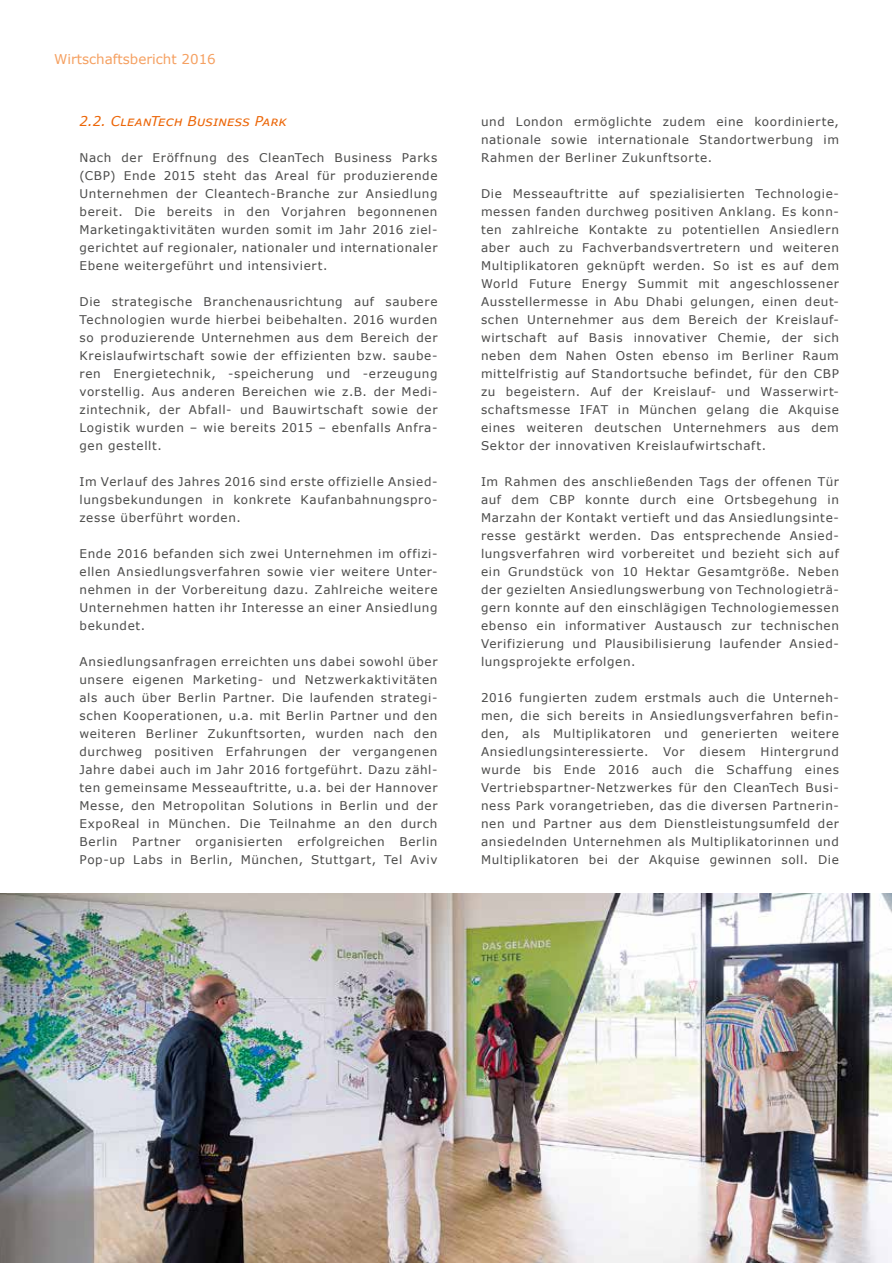
<style>
.page{position:relative;width:893px;height:1263px;background:#fff}
.page>*{position:absolute;margin:0;border:0;box-sizing:border-box;transform-origin:0 0}
.t1{font:italic 13.5px "Verdana";letter-spacing:.005em;color:#ec6608}
.t2{font:13.5px "Verdana";color:#f5a061}
.t3{font:12px/18px "Verdana";letter-spacing:.055em;color:#4a4a49;text-align:justify}
</style>
<div class="page">
<img style="left:0;top:894px;width:891px;height:369px">
<p class="t2" style="left:54px;top:50px;width:163px">Wirtschaftsbericht 2016</p>
<p class="t1" style="left:80px;top:112px;width:209px">2.2. CleanTech Business Park</p>
<p class="t3" style="left:80px;top:149px;width:359px">Nach der Eröffnung des CleanTech Business Parks (CBP) Ende 2015 steht das Areal für produzierende Unternehmen der Cleantech-Branche zur Ansiedlung bereit. Die bereits in den Vorjahren begonnenen Marketingaktivitäten wurden somit im Jahr 2016 ziel&shy;gerichtet auf regionaler, nationaler und internationaler Ebene weitergeführt und intensiviert.</p>
<p class="t3" style="left:80px;top:293px;width:359px">Die strategische Branchenausrichtung auf saubere Technologien wurde hierbei beibehalten. 2016 wurden so produzierende Unternehmen aus dem Bereich der Kreislaufwirtschaft sowie der effizienten bzw. saube&shy;ren Energietechnik, -speicherung und -erzeugung vorstellig. Aus anderen Bereichen wie z.B. der Medi&shy;zintechnik, der Abfall- und Bauwirtschaft sowie der Logistik wurden – wie bereits 2015 – ebenfalls Anfra&shy;gen gestellt.</p>
<p class="t3" style="left:80px;top:473px;width:359px">Im Verlauf des Jahres 2016 sind erste offizielle Ansied&shy;lungsbekundungen in konkrete Kaufanbahnungspro&shy;zesse überführt worden.</p>
<p class="t3" style="left:80px;top:545px;width:359px">Ende 2016 befanden sich zwei Unternehmen im offizi&shy;ellen Ansiedlungsverfahren sowie vier weitere Unter&shy;nehmen in der Vorbereitung dazu. Zahlreiche weitere Unternehmen hatten ihr Interesse an einer Ansiedlung bekundet.</p>
<p class="t3" style="left:80px;top:653px;width:359px">Ansiedlungsanfragen erreichten uns dabei sowohl über unsere eigenen Marketing- und Netzwerkaktivitäten als auch über Berlin Partner. Die laufenden strategi&shy;schen Kooperationen, u.a. mit Berlin Partner und den weiteren Berliner Zukunftsorten, wurden nach den durchweg positiven Erfahrungen der vergangenen Jahre dabei auch im Jahr 2016 fortgeführt. Dazu zähl&shy;ten gemeinsame Messeauftritte, u.a. bei der Hannover Messe, den Metropolitan Solutions in Berlin und der ExpoReal in München. Die Teilnahme an den durch Berlin Partner organisierten erfolgreichen Berlin Pop-up Labs in Berlin, München, Stuttgart, Tel Aviv</p>
<p class="t3" style="left:481px;top:113px;width:359px">und London ermöglichte zudem eine koordinierte, nationale sowie internationale Standortwerbung im Rahmen der Berliner Zukunftsorte.</p>
<p class="t3" style="left:481px;top:185px;width:359px">Die Messeauftritte auf spezialisierten Technologie&shy;messen fanden durchweg positiven Anklang. Es konn&shy;ten zahlreiche Kontakte zu potentiellen Ansiedlern aber auch zu Fachverbandsvertretern und weiteren Multiplikatoren geknüpft werden. So ist es auf dem World Future Energy Summit mit angeschlossener Ausstellermesse in Abu Dhabi gelungen, einen deut&shy;schen Unternehmer aus dem Bereich der Kreislauf&shy;wirtschaft auf Basis innovativer Chemie, der sich neben dem Nahen Osten ebenso im Berliner Raum mittelfristig auf Standortsuche befindet, für den CBP zu begeistern. Auf der Kreislauf- und Wasserwirt&shy;schaftsmesse IFAT in München gelang die Akquise eines weiteren deutschen Unternehmers aus dem Sektor der innovativen Kreislaufwirtschaft.</p>
<p class="t3" style="left:481px;top:473px;width:359px">Im Rahmen des anschließenden Tags der offenen Tür auf dem CBP konnte durch eine Ortsbegehung in Marzahn der Kontakt vertieft und das Ansiedlungsinte&shy;resse gestärkt werden. Das entsprechende Ansied&shy;lungsverfahren wird vorbereitet und bezieht sich auf ein Grundstück von 10 Hektar Gesamtgröße. Neben der gezielten Ansiedlungswerbung von Technologieträ&shy;gern konnte auf den einschlägigen Technologiemessen ebenso ein informativer Austausch zur technischen Verifizierung und Plausibilisierung laufender Ansied&shy;lungsprojekte erfolgen.</p>
<p class="t3" style="left:481px;top:689px;width:359px">2016 fungierten zudem erstmals auch die Unterneh&shy;men, die sich bereits in Ansiedlungsverfahren befin&shy;den, als Multiplikatoren und generierten weitere Ansiedlungsinteressierte. Vor diesem Hintergrund wurde bis Ende 2016 auch die Schaffung eines Vertriebspartner-Netzwerkes für den CleanTech Busi&shy;ness Park vorangetrieben, das die diversen Partnerin&shy;nen und Partner aus dem Dienstleistungsumfeld der ansiedelnden Unternehmen als Multiplikatorinnen und Multiplikatoren bei der Akquise gewinnen soll. Die</p>
</div>
